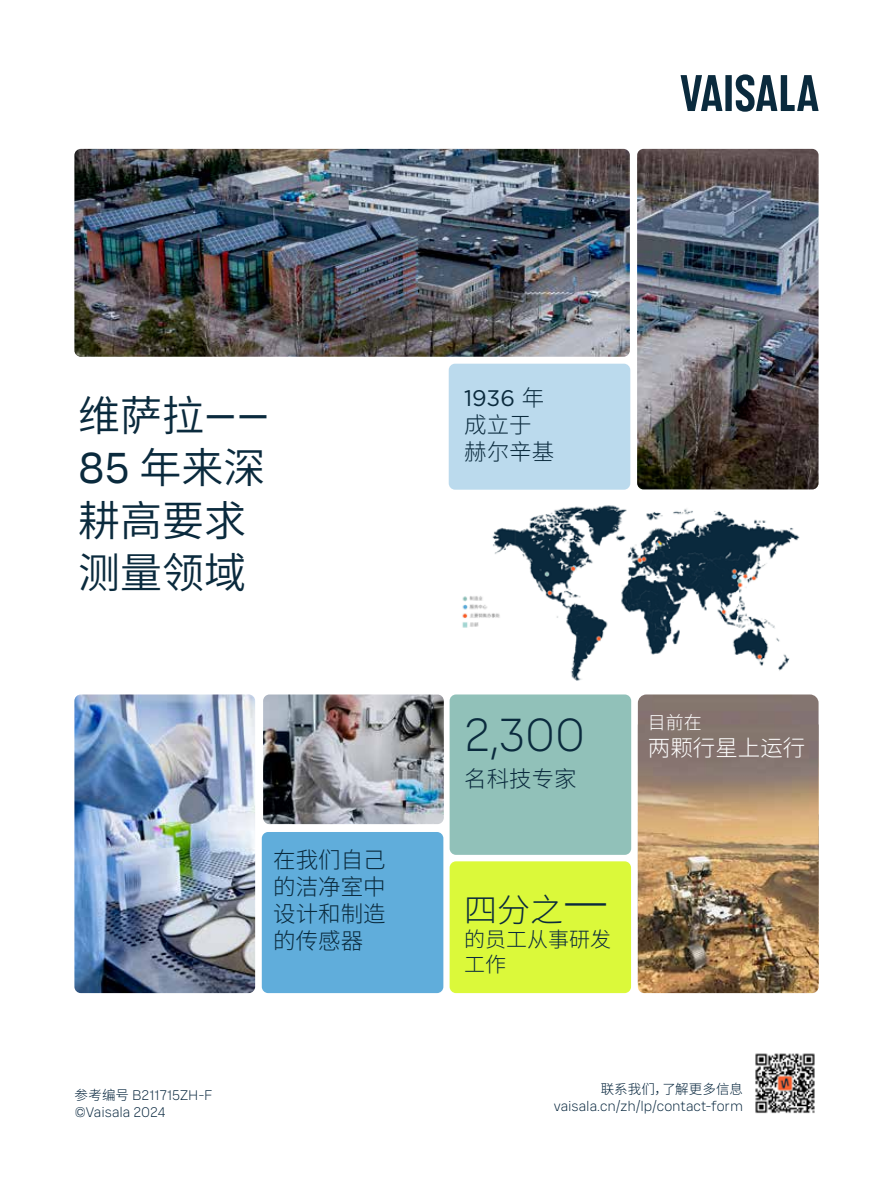
<style>
.page{position:relative;width:893px;height:1191px;background:#fff}
.page>*{position:absolute;margin:0;border:0;box-sizing:border-box;transform-origin:0 0}
.t1{font:300 45px "Vaisala Sans";color:#0a2a3d}
.t2{font:42px/52.5px "Source Han Sans CN";color:#0a2a3d}
.t3{font:300 33px "Source Han Sans CN";color:#0a2a3d}
.t4{font:300 22.5px/27px "Source Han Sans CN";color:#0a2a3d}
.t5{font:300 22.5px "Source Han Sans CN";color:#fff}
.t6{font:22.5px "Gotham";color:#0a2a3d}
.t7{font:300 21px/25.2px "Source Han Sans CN";color:#0a2a3d}
.t8{font:300 18px "Source Han Sans CN";color:#fff}
.t9{font:300 13.5px/16.2px "Vaisala Sans";color:#002139}
.t10{font:300 13.5px "Source Han Sans CN";letter-spacing:.005em;color:#002139}
.s1{font-family:"Vaisala Sans"}
.s2{font-family:"Source Han Sans CN";font-weight:300}
.s3{font-size:45px}
.s4{font-family:"Source Han Sans CN"}
</style>
<div class="page">
<img style="left:755px;top:1053px;width:60px;height:61px">
<svg style="left:681px;top:75px;width:41px;height:36px"></svg>
<div style="left:725px;top:75px;width:7px;height:36px;background:#0a2a3d"></div>
<svg style="left:736px;top:74px;width:83px;height:38px"></svg>
<img style="left:74px;top:149px;width:556px;height:208px">
<div style="left:638px;top:694px;width:181px;height:30px;background:#84746e"></div>
<img style="left:638px;top:724px;width:181px;height:269px">
<img style="left:74px;top:694px;width:181px;height:299px">
<img style="left:263px;top:694px;width:181px;height:130px">
<div style="left:450px;top:861px;width:181px;height:132px;background:#dbf93a;border-radius:6px"></div>
<div style="left:449px;top:364px;width:181px;height:126px;background:#bbdaed;border-radius:6px"></div>
<div style="left:262px;top:832px;width:181px;height:161px;background:#60addb;border-radius:6px"></div>
<div style="left:450px;top:694px;width:181px;height:161px;background:#91c1b9;border-radius:6px"></div>
<img style="left:462px;top:505px;width:338px;height:176px">
<div style="left:449px;top:666px;width:40px;height:18px;background:#fff"></div>
<img style="left:637px;top:149px;width:182px;height:340px">
<h2 class="t2" style="left:78px;top:390px;width:193px">维萨拉<span class="s1">——<br>85</span> 年来深耕高要求测量领域</h2>
<h3 class="t4" style="left:273px;top:846px;width:114px;text-align:justify">在我们自己的洁净室中设计和制造的传感器</h3>
<h3 class="t6" style="left:464px;top:383px;width:81px">1936 <span class="s2">年</span></h3>
<h3 class="t4" style="left:464px;top:411px;width:91px">成立于赫尔辛基</h3>
<h1 class="t1" style="left:464px;top:703px;width:122px">2,300</h1>
<h3 class="t4" style="left:464px;top:765px;width:114px">名科技专家</h3>
<h3 class="t8" style="left:648px;top:712px;width:55px">目前在</h3>
<h3 class="t5" style="left:648px;top:735px;width:159px">两颗行星上运行</h3>
<h3 class="t3" style="left:464px;top:891px;width:145px">四分之<span class="s3">一</span></h3>
<h3 class="t7" style="left:464px;top:927px;width:148px">的员工从事研发工作</h3>
<p class="t9" style="left:74px;top:1086px;width:139px"><span class="s4">参考编号</span> B211715ZH-F ©Vaisala 2024</p>
<p class="t10" style="left:601px;top:1081px;width:144px">联系我们，了解更多信息</p>
<p class="t9" style="left:554px;top:1097px;width:191px">vaisala.cn/zh/lp/contact-form</p>
</div>
